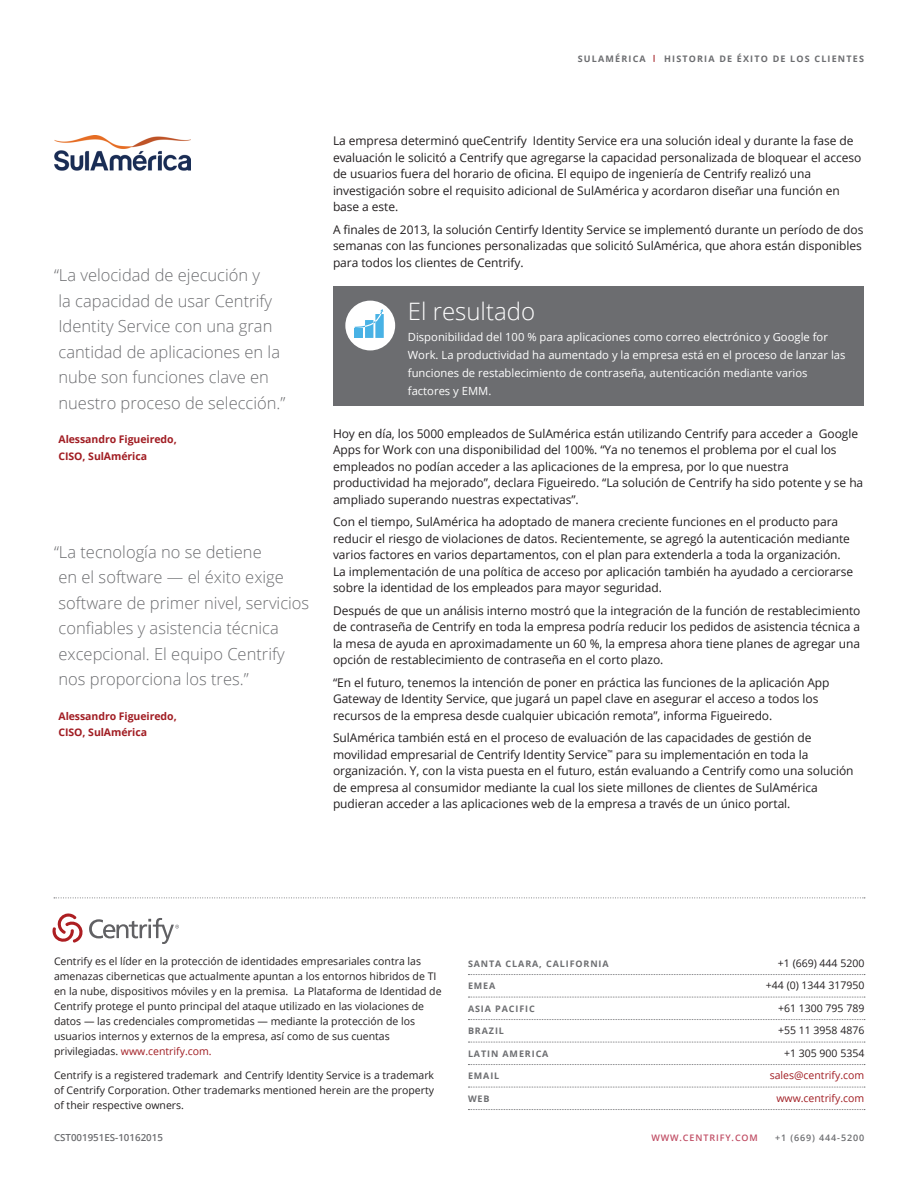
<style>
.page{position:relative;width:918px;height:1188px;background:#fff}
.page>*{position:absolute;margin:0;border:0;box-sizing:border-box;transform-origin:0 0}
.t1{font:300 24px "Open Sans";color:#fff}
.t2{font:300 16.5px/25.5px "Open Sans";color:#6c6d70}
.t3{font:12px/16.5px "Open Sans";letter-spacing:-.005em;color:#231f20}
.t4{font:11.25px/18px "Open Sans";color:#fff}
.t5{font:10.5px/15px "Open Sans";color:#231f20}
.t6{font:700 10.5px/16.5px "Open Sans";letter-spacing:-.005em;color:#a11d23}
.t7{font:10.5px "Open Sans";color:#a11d23}
.t8{font:600 9.75px "Open Sans";color:#6c6d70}
.t9{font:700 9px "Open Sans";letter-spacing:.1em;color:#6c6d70}
.t10{font:700 9px "Open Sans";letter-spacing:.13em;color:#6c6d70}
.t11{font:600 9px "Open Sans";letter-spacing:.1em;color:#c04d64}
.t12{font:600 9px "Open Sans";letter-spacing:.1em;color:#6c6d70}
.s1{color:#a11d23}
</style>
<div class="page">
<svg style="left:468px;top:974px;width:397px;height:1px"></svg>
<svg style="left:468px;top:997px;width:397px;height:1px"></svg>
<svg style="left:468px;top:1019px;width:397px;height:1px"></svg>
<svg style="left:468px;top:1042px;width:397px;height:1px"></svg>
<svg style="left:468px;top:1064px;width:397px;height:1px"></svg>
<svg style="left:468px;top:1087px;width:397px;height:1px"></svg>
<svg style="left:468px;top:1109px;width:397px;height:1px"></svg>
<svg style="left:52px;top:914px;width:127px;height:30px"></svg>
<svg style="left:54px;top:898px;width:811px;height:1px"></svg>
<div style="left:333px;top:286px;width:531px;height:120px;background:#6c6d70"></div>
<div style="left:345px;top:301px;width:50px;height:49px;background:#fff;border-radius:50%"></div>
<svg style="left:355px;top:309px;width:29px;height:29px"></svg>
<img style="left:55px;top:136px;width:136px;height:35px">
<p class="t10" style="left:578px;top:52px;width:69px">SULAMÉRICA</p>
<p class="t10" style="left:664px;top:52px;width:201px">HISTORIA DE ÉXITO DE LOS CLIENTES</p>
<h2 class="t2" style="left:54px;top:262px;width:233px">“La velocidad de ejecución y<br>la capacidad de usar Centrify<br>Identity Service con una gran cantidad de aplicaciones en la nube son funciones clave en nuestro proceso de selección.”</h2>
<p class="t6" style="left:58px;top:431px;width:120px">Alessandro Figueiredo,<br>CISO, SulAmérica</p>
<h2 class="t2" style="left:54px;top:539px;width:257px">“La tecnología no se detiene<br>en el software — el éxito exige software de primer nivel, servicios confiables y asistencia técnica excepcional. El equipo Centrify nos proporciona los tres.”</h2>
<p class="t6" style="left:58px;top:707px;width:120px">Alessandro Figueiredo,<br>CISO, SulAmérica</p>
<p class="t3" style="left:333px;top:132px;width:530px">La empresa determinó queCentrify Identity Service era una solución ideal y durante la fase de evaluación le solicitó a Centrify que agregarse la capacidad personalizada de bloquear el acceso de usuarios fuera del horario de oficina. El equipo de ingeniería de Centrify realizó una investigación sobre el requisito adicional de SulAmérica y acordaron diseñar una función en base a este.</p>
<p class="t3" style="left:333px;top:221px;width:532px">A finales de 2013, la solución Centirfy Identity Service se implementó durante un período de dos semanas con las funciones personalizadas que solicitó SulAmérica, que ahora están disponibles para todos los clientes de Centrify.</p>
<h1 class="t1" style="left:408px;top:294px;width:129px">El resultado</h1>
<p class="t4" style="left:408px;top:327px;width:439px">Disponibilidad del 100 % para aplicaciones como correo electrónico y Google for Work. La productividad ha aumentado y la empresa está en el proceso de lanzar las funciones de restablecimiento de contraseña, autenticación mediante varios factores y EMM.</p>
<p class="t3" style="left:333px;top:425px;width:532px">Hoy en día, los 5000 empleados de SulAmérica están utilizando Centrify para acceder a Google Apps for Work con una disponibilidad del 100%. “Ya no tenemos el problema por el cual los empleados no podían acceder a las aplicaciones de la empresa, por lo que nuestra productividad ha mejorado”, declara Figueiredo. “La solución de Centrify ha sido potente y se ha ampliado superando nuestras expectativas”.</p>
<p class="t3" style="left:333px;top:513px;width:522px">Con el tiempo, SulAmérica ha adoptado de manera creciente funciones en el producto para reducir el riesgo de violaciones de datos. Recientemente, se agregó la autenticación mediante varios factores en varios departamentos, con el plan para extenderla a toda la organización.<br>La implementación de una política de acceso por aplicación también ha ayudado a cerciorarse sobre la identidad de los empleados para mayor seguridad.</p>
<p class="t3" style="left:333px;top:602px;width:529px;text-align:justify">Después de que un análisis interno mostró que la integración de la función de restablecimiento de contraseña de Centrify en toda la empresa podría reducir los pedidos de asistencia técnica a la mesa de ayuda en aproximadamente un 60 %, la empresa ahora tiene planes de agregar una opción de restablecimiento de contraseña en el corto plazo.</p>
<p class="t3" style="left:333px;top:674px;width:498px">“En el futuro, tenemos la intención de poner en práctica las funciones de la aplicación App<br>Gateway de Identity Service, que jugará un papel clave en asegurar el acceso a todos los recursos de la empresa desde cualquier ubicación remota”, informa Figueiredo.</p>
<p class="t3" style="left:333px;top:729px;width:522px">SulAmérica también está en el proceso de evaluación de las capacidades de gestión de movilidad empresarial de Centrify Identity Service<sup>™</sup> para su implementación en toda la organización. Y, con la vista puesta en el futuro, están evaluando a Centrify como una solución de empresa al consumidor mediante la cual los siete millones de clientes de SulAmérica pudieran acceder a las aplicaciones web de la empresa a través de un único portal.</p>
<p class="t5" style="left:54px;top:954px;width:389px">Centrify es el líder en la protección de identidades empresariales contra las amenazas ciberneticas que actualmente apuntan a los entornos hibridos de TI en la nube, dispositivos móviles y en la premisa. La Plataforma de Identidad de Centrify protege el punto principal del ataque utilizado en las violaciones de datos — las credenciales comprometidas — mediante la protección de los usuarios internos y externos de la empresa, así como de sus cuentas privilegiadas. <span class="s1">www.centrify.com.</span></p>
<p class="t5" style="left:54px;top:1068px;width:382px;text-align:justify">Centrify is a registered trademark and Centrify Identity Service is a trademark of Centrify Corporation. Other trademarks mentioned herein are the property of their respective owners.</p>
<p class="t8" style="left:54px;top:1131px;width:110px">CST001951ES-10162015</p>
<p class="t9" style="left:468px;top:957px;width:142px">SANTA CLARA, CALIFORNIA</p>
<p class="t5" style="left:778px;top:955px;width:88px">+1 (669) 444 5200</p>
<p class="t9" style="left:468px;top:980px;width:29px">EMEA</p>
<p class="t5" style="left:766px;top:978px;width:100px">+44 (0) 1344 317950</p>
<p class="t9" style="left:468px;top:1002px;width:68px">ASIA PACIFIC</p>
<p class="t5" style="left:778px;top:1000px;width:88px">+61 1300 795 789</p>
<p class="t9" style="left:468px;top:1025px;width:37px">BRAZIL</p>
<p class="t5" style="left:778px;top:1023px;width:88px">+55 11 3958 4876</p>
<p class="t9" style="left:468px;top:1047px;width:82px">LATIN AMERICA</p>
<p class="t5" style="left:784px;top:1045px;width:82px">+1 305 900 5354</p>
<p class="t9" style="left:468px;top:1070px;width:33px">EMAIL</p>
<p class="t7" style="left:770px;top:1068px;width:96px">sales@centrify.com</p>
<p class="t9" style="left:468px;top:1092px;width:23px">WEB</p>
<p class="t7" style="left:776px;top:1091px;width:90px">www.centrify.com</p>
<p class="t11" style="left:651px;top:1131px;width:108px">WWW.CENTRIFY.COM</p>
<p class="t12" style="left:775px;top:1131px;width:91px">+1 (669) 444-5200</p>
</div>
